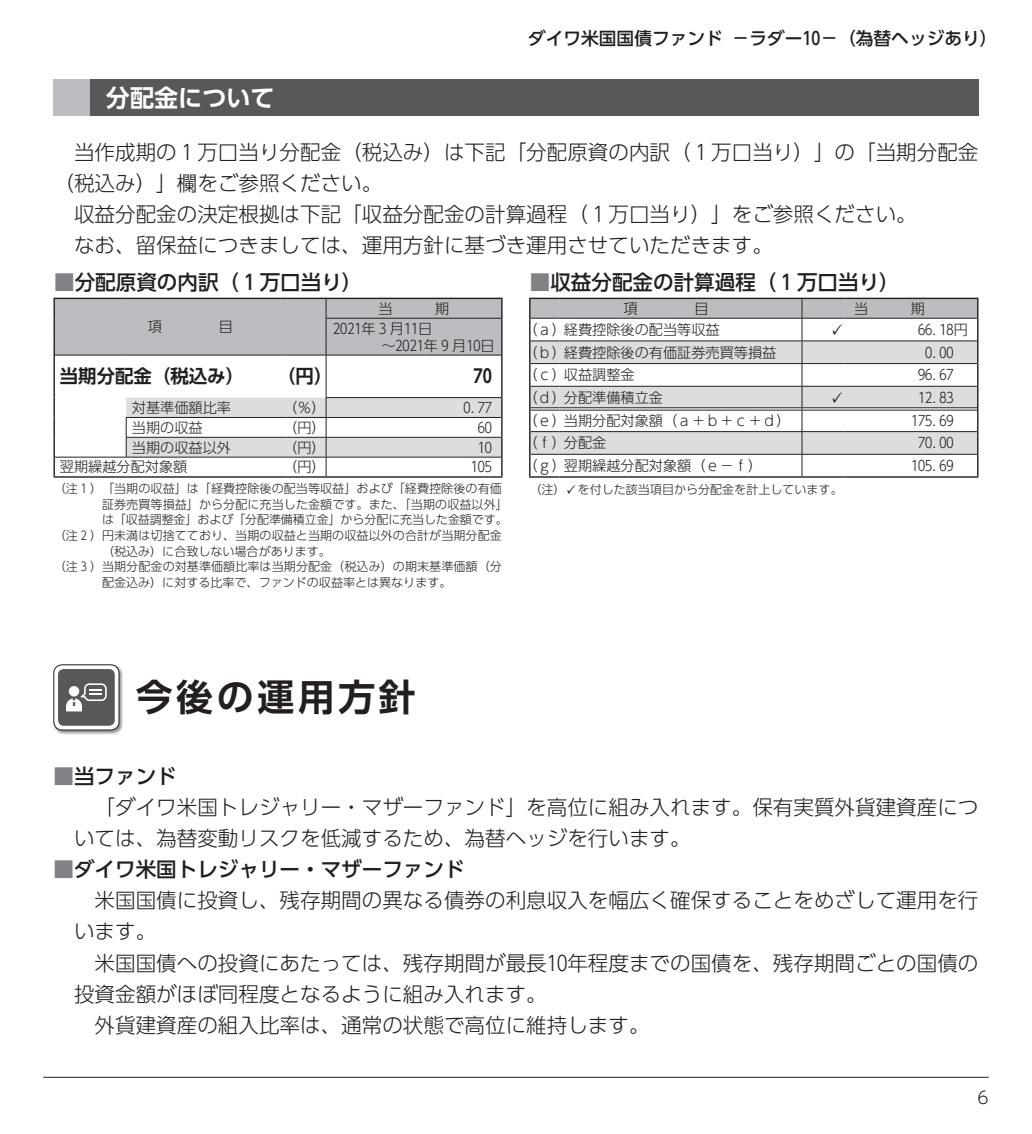
<style>
.page{position:relative;width:1032px;height:1134px;background:#fff}
.page>*{position:absolute;margin:0;border:0;box-sizing:border-box;transform-origin:0 0}
.t1{font:700 36.8px "UD Shin Go Pro De";letter-spacing:.1em;color:#231f20}
.t2{font:700 24px "UD Shin Go Pro De";color:#fff}
.t3{font:300 20.6px "UD Shin Go Pro";color:#231f20}
.t4{font:500 20.6px "UD Shin Go Pro";color:#231f20}
.t5{font:700 18.4px "UD Shin Go Pro De";color:#231f20}
.t6{font:500 17.8px "UD Shin Go Pro";color:#231f20}
.t7{font:300 17px "UD Shin Go Pro";color:#231f20}
.t8{font:300 14.2px/17px "UD Shin Go Pro";color:#231f20}
.t9{font:300 14.2px "UD Shin Go Pr 6";color:#231f20}
.t10{font:300 12px "UD Shin Go Pro";letter-spacing:.005em;color:#231f20}
.s1{color:#808285}
.s2{font-family:"UD Shin Go Pr 6"}
</style>
<div class="page">
<hr style="left:43px;top:1077px;width:946px;height:1px;background:#231f20">
<div style="left:54px;top:79px;width:924px;height:37px;background:#57585a"></div>
<div style="left:54px;top:79px;width:36px;height:37px;background:#bcbdc0"></div>
<div style="left:53px;top:664px;width:71px;height:71px;background:#231f20;opacity:.5"></div>
<div style="left:54px;top:665px;width:65px;height:65px;background:#fff;border-radius:9px"></div>
<div style="left:54px;top:664px;width:65px;height:66px;border:1px solid #231f20;border-radius:9px"></div>
<div style="left:58px;top:669px;width:57px;height:57px;background:#57585a;border-radius:6px"></div>
<svg style="left:66px;top:683px;width:41px;height:28px"></svg>
<hr style="left:54px;top:355px;width:1px;height:43px;background:#231f20">
<hr style="left:501px;top:355px;width:1px;height:43px;background:#231f20">
<svg style="left:54px;top:398px;width:1px;height:78px"></svg>
<hr style="left:54px;top:476px;width:72px;height:2px;background:#231f20">
<hr style="left:126px;top:476px;width:160px;height:2px;background:#231f20">
<hr style="left:286px;top:476px;width:40px;height:2px;background:#231f20">
<hr style="left:326px;top:476px;width:176px;height:2px;background:#231f20">
<hr style="left:55px;top:355px;width:71px;height:1px;background:#231f20">
<hr style="left:126px;top:355px;width:160px;height:1px;background:#231f20">
<hr style="left:286px;top:355px;width:40px;height:1px;background:#231f20">
<hr style="left:326px;top:355px;width:175px;height:1px;background:#231f20">
<hr style="left:326px;top:397px;width:175px;height:1px;background:#231f20">
<svg style="left:54px;top:298px;width:448px;height:57px;background:#b5b6b9"></svg>
<hr style="left:326px;top:355px;width:1px;height:42px;background:#231f20">
<svg style="left:126px;top:398px;width:376px;height:78px"></svg>
<hr style="left:55px;top:457px;width:71px;height:1px;background:#231f20">
<hr style="left:126px;top:457px;width:160px;height:1px;background:#231f20">
<hr style="left:286px;top:457px;width:40px;height:1px;background:#231f20">
<hr style="left:326px;top:457px;width:175px;height:1px;background:#231f20">
<hr style="left:529px;top:476px;width:30px;height:2px;background:#231f20">
<hr style="left:559px;top:476px;width:243px;height:2px;background:#231f20">
<hr style="left:802px;top:476px;width:42px;height:2px;background:#231f20">
<hr style="left:844px;top:476px;width:134px;height:2px;background:#231f20">
<svg style="left:529px;top:298px;width:449px;height:178px"></svg>
<p class="t2" style="left:106px;top:78px;width:170px">分配金について</p>
<p class="t6" style="left:528px;top:24px;width:471px">ダイワ米国国債ファンド －ラダー10－（為替ヘッジあり）</p>
<p class="t3" style="left:74px;top:135px;width:906px">当作成期の 1 万口当り分配金（税込み）は下記「分配原資の内訳（ 1 万口当り）」の「当期分配金</p>
<p class="t3" style="left:54px;top:166px;width:330px">（税込み）」欄をご参照ください。</p>
<p class="t3" style="left:74px;top:198px;width:844px">収益分配金の決定根拠は下記「収益分配金の計算過程（ 1 万口当り）」をご参照ください。</p>
<p class="t3" style="left:74px;top:229px;width:700px">なお、留保益につきましては、運用方針に基づき運用させていただきます。</p>
<p class="t4" style="left:54px;top:266px;width:310px"><span class="s1">■</span>分配原資の内訳（ 1 万口当り）</p>
<p class="t8" style="left:148px;top:318px;width:16px">項</p>
<p class="t8" style="left:219px;top:318px;width:16px">目</p>
<p class="t8" style="left:378px;top:299px;width:16px">当</p>
<p class="t8" style="left:435px;top:299px;width:16px">期</p>
<p class="t8" style="left:381px;top:319px;width:115px;text-indent:-48px">2021年 3 月11日<br>～2021年 9 月10日</p>
<p class="t5" style="left:60px;top:361px;width:186px">当期分配金（税込み）</p>
<p class="t5" style="left:277px;top:361px;width:57px">（円）</p>
<p class="t5" style="left:473px;top:361px;width:20px">70</p>
<p class="t8" style="left:132px;top:398px;width:101px">対基準価額比率</p>
<p class="t8" style="left:283px;top:398px;width:44px">（％）</p>
<p class="t8" style="left:464px;top:398px;width:30px">0. 77</p>
<p class="t8" style="left:132px;top:418px;width:72px">当期の収益</p>
<p class="t8" style="left:283px;top:418px;width:44px">（円）</p>
<p class="t8" style="left:478px;top:418px;width:16px">60</p>
<p class="t8" style="left:132px;top:438px;width:101px">当期の収益以外</p>
<p class="t8" style="left:283px;top:438px;width:44px">（円）</p>
<p class="t8" style="left:478px;top:438px;width:16px">10</p>
<p class="t8" style="left:60px;top:458px;width:129px">翌期繰越分配対象額</p>
<p class="t8" style="left:283px;top:458px;width:44px">（円）</p>
<p class="t8" style="left:471px;top:458px;width:23px">105</p>
<p class="t10" style="left:54px;top:479px;width:449px">（注 1 ）「当期の収益」は「経費控除後の配当等収益」および「経費控除後の有価</p>
<p class="t10" style="left:102px;top:495px;width:407px">証券売買等損益」から分配に充当した金額です。また、「当期の収益以外」</p>
<p class="t10" style="left:102px;top:510px;width:407px">は「収益調整金」および「分配準備積立金」から分配に充当した金額です。</p>
<p class="t10" style="left:54px;top:526px;width:449px">（注 2 ）円未満は切捨てており、当期の収益と当期の収益以外の合計が当期分配金</p>
<p class="t10" style="left:102px;top:541px;width:230px">（税込み）に合致しない場合があります。</p>
<p class="t10" style="left:54px;top:557px;width:449px">（注 3 ）当期分配金の対基準価額比率は当期分配金（税込み）の期末基準価額（分</p>
<p class="t10" style="left:102px;top:572px;width:351px">配金込み）に対する比率で、ファンドの収益率とは異なります。</p>
<p class="t4" style="left:530px;top:266px;width:371px"><span class="s1">■</span>収益分配金の計算過程（ 1 万口当り）</p>
<p class="t8" style="left:623px;top:299px;width:16px">項</p>
<p class="t8" style="left:694px;top:299px;width:16px">目</p>
<p class="t8" style="left:854px;top:299px;width:16px">当</p>
<p class="t8" style="left:911px;top:299px;width:16px">期</p>
<p class="t8" style="left:523px;top:321px;width:198px">（ａ）経費控除後の配当等収益</p>
<p class="t9" style="left:830px;top:318px;width:16px">✓</p>
<p class="t8" style="left:918px;top:321px;width:51px">66. 18円</p>
<p class="t8" style="left:523px;top:343px;width:254px">（ｂ）経費控除後の有価証券売買等損益</p>
<p class="t8" style="left:925px;top:343px;width:44px">0. 00　</p>
<p class="t8" style="left:523px;top:366px;width:113px">（ｃ）収益調整金</p>
<p class="t8" style="left:918px;top:366px;width:51px">96. 67　</p>
<p class="t8" style="left:523px;top:389px;width:141px">（ｄ）分配準備積立金</p>
<p class="t9" style="left:830px;top:386px;width:16px">✓</p>
<p class="t8" style="left:918px;top:389px;width:51px">12. 83　</p>
<p class="t8" style="left:523px;top:411px;width:269px">（ｅ）当期分配対象額（ａ＋ｂ＋ｃ＋ｄ）</p>
<p class="t8" style="left:911px;top:411px;width:58px">175. 69　</p>
<p class="t8" style="left:523px;top:434px;width:84px">（ｆ）分配金</p>
<p class="t8" style="left:918px;top:434px;width:51px">70. 00　</p>
<p class="t8" style="left:523px;top:457px;width:240px">（ｇ）翌期繰越分配対象額（ｅ－ｆ）</p>
<p class="t8" style="left:911px;top:457px;width:58px">105. 69　</p>
<p class="t10" style="left:529px;top:480px;width:315px">（注）<span class="s2">✓</span>を付した該当項目から分配金を計上しています。</p>
<h1 class="t1" style="left:136px;top:667px;width:282px">今後の運用方針</h1>
<p class="t4" style="left:54px;top:759px;width:125px"><span class="s1">■</span>当ファンド</p>
<p class="t3" style="left:95px;top:790px;width:885px">「ダイワ米国トレジャリー・マザーファンド」を高位に組み入れます。保有実質外貨建資産につ</p>
<p class="t3" style="left:74px;top:821px;width:618px">いては、為替変動リスクを低減するため、為替ヘッジを行います。</p>
<p class="t4" style="left:54px;top:852px;width:413px"><span class="s1">■</span>ダイワ米国トレジャリー・マザーファンド</p>
<p class="t3" style="left:95px;top:884px;width:885px">米国国債に投資し、残存期間の異なる債券の利息収入を幅広く確保することをめざして運用を行</p>
<p class="t3" style="left:74px;top:915px;width:84px">います。</p>
<p class="t3" style="left:95px;top:946px;width:885px">米国国債への投資にあたっては、残存期間が最長10年程度までの国債を、残存期間ごとの国債の</p>
<p class="t3" style="left:74px;top:977px;width:474px">投資金額がほぼ同程度となるように組み入れます。</p>
<p class="t3" style="left:95px;top:1008px;width:556px">外貨建資産の組入比率は、通常の状態で高位に維持します。</p>
<p class="t7" style="left:977px;top:1083px;width:13px">6</p>
</div>
